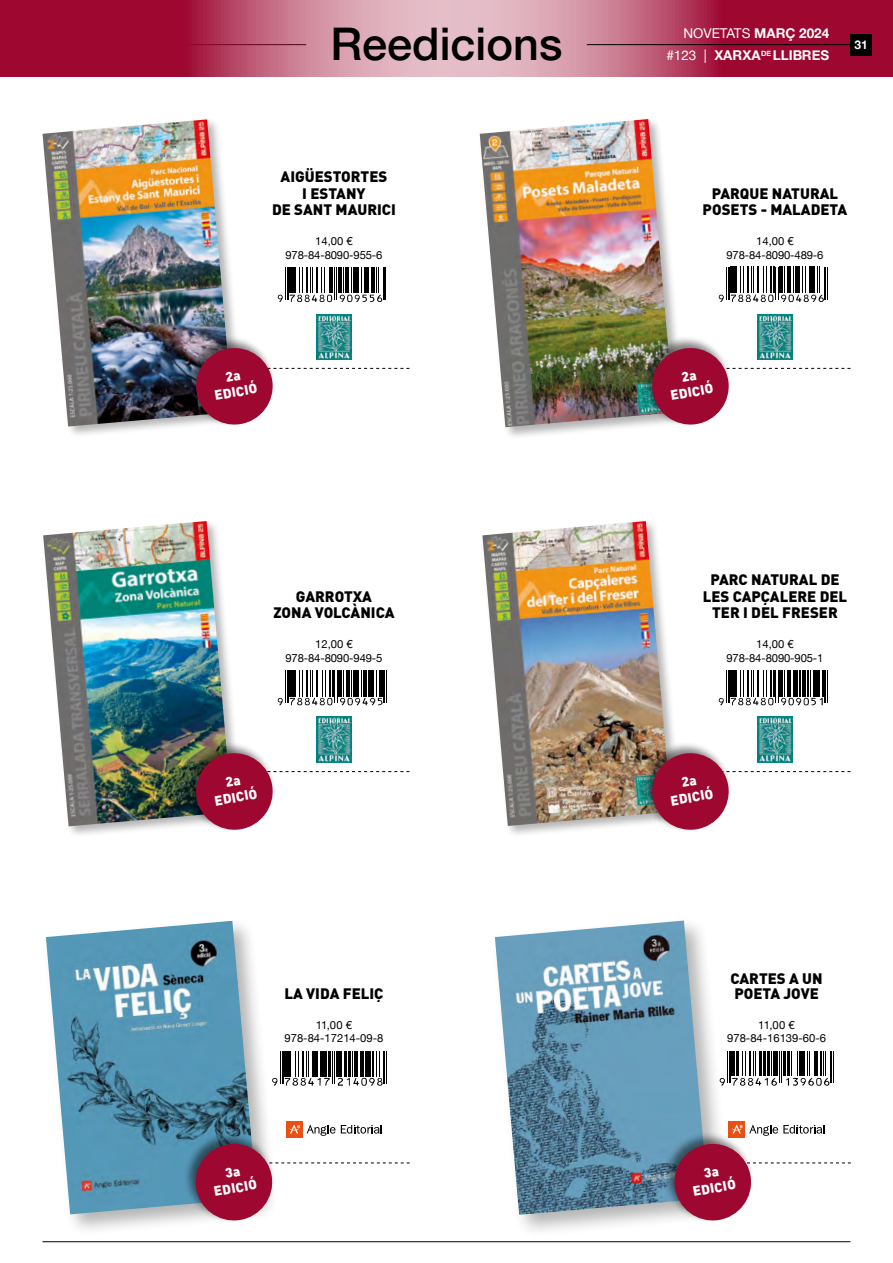
<style>
.page{position:relative;width:893px;height:1263px;background:#fff}
.page>*{position:absolute;margin:0;border:0;box-sizing:border-box;transform-origin:0 0}
.t1{font:500 45px "Helvetica Neue";color:#000}
.t2{font:900 15px/16.5px "DIN";color:#000;text-align:center}
.t3{font:900 13.5px/16.2px "DIN";color:#fff;text-align:center}
.t4{font:700 13.5px/22.5px "Helvetica Neue";color:#fff;text-align:right}
.t5{font:700 12px "Helvetica Neue";color:#fff}
.t6{font:11.25px/13.5px "Helvetica Neue";letter-spacing:-.01em;color:#000;text-align:center}
.s1{font-weight:400}
</style>
<div class="page">
<hr style="left:43px;top:1241px;width:807px;height:1px;background:#000">
<svg style="left:1px;top:0;width:892px;height:77px;background:#b9516e"></svg>
<hr style="left:587px;top:44px;width:263px;height:1px;background:#000">
<div style="left:850px;top:34px;width:22px;height:21px;background:#000"></div>
<hr style="left:0;top:0;width:1px;height:77px;background:#9d0730">
<div style="left:729px;top:1121px;width:16px;height:16px;background:#e85113"></div>
<div style="left:286px;top:1121px;width:17px;height:16px;background:#e85113"></div>
<img style="left:316px;top:717px;width:36px;height:34px">
<img style="left:757px;top:717px;width:36px;height:34px">
<img style="left:316px;top:314px;width:36px;height:31px">
<img style="left:757px;top:314px;width:36px;height:31px">
<div style="left:40px;top:117px;width:206px;height:322px;background:#000;opacity:.3"></div>
<img style="left:43px;top:119px;width:190px;height:307px">
<img style="left:43px;top:521px;width:189px;height:298px">
<div style="left:478px;top:117px;width:208px;height:323px;background:#000;opacity:.3"></div>
<img style="left:480px;top:119px;width:194px;height:308px">
<img style="left:482px;top:521px;width:189px;height:305px">
<div style="left:42px;top:917px;width:237px;height:320px;background:#000;opacity:.3"></div>
<img style="left:46px;top:921px;width:211px;height:293px">
<div style="left:490px;top:915px;width:241px;height:323px;background:#000;opacity:.3"></div>
<img style="left:495px;top:920px;width:213px;height:295px">
<svg style="left:168px;top:1124px;width:242px;height:99px"></svg>
<svg style="left:617px;top:1124px;width:234px;height:99px"></svg>
<div style="left:184px;top:741px;width:92px;height:91px;background:#000;opacity:.5"></div>
<img style="left:68px;top:751px;width:341px;height:81px">
<div style="left:640px;top:741px;width:92px;height:91px;background:#000;opacity:.5"></div>
<img style="left:509px;top:751px;width:341px;height:81px">
<div style="left:184px;top:335px;width:92px;height:93px;background:#000;opacity:.5"></div>
<img style="left:68px;top:345px;width:341px;height:82px">
<div style="left:640px;top:335px;width:92px;height:93px;background:#000;opacity:.5"></div>
<img style="left:509px;top:345px;width:341px;height:82px">
<hr style="left:285px;top:267px;width:1px;height:33px;background:#000">
<hr style="left:287px;top:267px;width:1px;height:33px;background:#000">
<hr style="left:289px;top:267px;width:3px;height:26px;background:#000">
<hr style="left:334px;top:267px;width:1px;height:33px;background:#000">
<hr style="left:336px;top:267px;width:1px;height:33px;background:#000">
<hr style="left:338px;top:267px;width:4px;height:26px;background:#000">
<hr style="left:383px;top:267px;width:1px;height:33px;background:#000">
<hr style="left:385px;top:267px;width:1px;height:33px;background:#000">
<svg style="left:278px;top:295px;width:5px;height:7px"></svg>
<svg style="left:290px;top:267px;width:43px;height:35px"></svg>
<svg style="left:340px;top:267px;width:42px;height:35px"></svg>
<hr style="left:726px;top:267px;width:1px;height:33px;background:#000">
<hr style="left:728px;top:267px;width:1px;height:33px;background:#000">
<hr style="left:730px;top:267px;width:3px;height:26px;background:#000">
<hr style="left:775px;top:267px;width:1px;height:33px;background:#000">
<hr style="left:778px;top:267px;width:1px;height:33px;background:#000">
<hr style="left:780px;top:267px;width:3px;height:26px;background:#000">
<hr style="left:825px;top:267px;width:1px;height:33px;background:#000">
<hr style="left:827px;top:267px;width:1px;height:33px;background:#000">
<svg style="left:719px;top:295px;width:5px;height:7px"></svg>
<svg style="left:731px;top:267px;width:43px;height:35px"></svg>
<svg style="left:781px;top:267px;width:43px;height:35px"></svg>
<hr style="left:285px;top:670px;width:1px;height:33px;background:#000">
<hr style="left:287px;top:670px;width:1px;height:33px;background:#000">
<hr style="left:289px;top:670px;width:3px;height:26px;background:#000">
<hr style="left:334px;top:670px;width:1px;height:33px;background:#000">
<hr style="left:337px;top:670px;width:1px;height:33px;background:#000">
<hr style="left:339px;top:670px;width:3px;height:26px;background:#000">
<hr style="left:384px;top:670px;width:1px;height:33px;background:#000">
<hr style="left:386px;top:670px;width:1px;height:33px;background:#000">
<svg style="left:278px;top:698px;width:5px;height:7px"></svg>
<svg style="left:290px;top:670px;width:43px;height:35px"></svg>
<svg style="left:340px;top:670px;width:43px;height:35px"></svg>
<hr style="left:726px;top:670px;width:1px;height:33px;background:#000">
<hr style="left:728px;top:670px;width:1px;height:33px;background:#000">
<hr style="left:730px;top:670px;width:3px;height:26px;background:#000">
<hr style="left:775px;top:670px;width:1px;height:33px;background:#000">
<hr style="left:778px;top:670px;width:1px;height:33px;background:#000">
<hr style="left:780px;top:670px;width:3px;height:26px;background:#000">
<hr style="left:825px;top:670px;width:1px;height:33px;background:#000">
<hr style="left:827px;top:670px;width:1px;height:33px;background:#000">
<svg style="left:719px;top:698px;width:5px;height:7px"></svg>
<svg style="left:731px;top:670px;width:43px;height:35px"></svg>
<svg style="left:781px;top:670px;width:42px;height:35px"></svg>
<hr style="left:280px;top:1051px;width:1px;height:32px;background:#000">
<hr style="left:282px;top:1051px;width:1px;height:32px;background:#000">
<hr style="left:284px;top:1051px;width:4px;height:25px;background:#000">
<hr style="left:328px;top:1051px;width:3px;height:25px;background:#000">
<hr style="left:332px;top:1051px;width:1px;height:32px;background:#000">
<hr style="left:334px;top:1051px;width:1px;height:32px;background:#000">
<hr style="left:336px;top:1051px;width:2px;height:25px;background:#000">
<hr style="left:383px;top:1051px;width:2px;height:32px;background:#000">
<hr style="left:386px;top:1051px;width:1px;height:32px;background:#000">
<svg style="left:272px;top:1078px;width:6px;height:8px"></svg>
<svg style="left:285px;top:1051px;width:45px;height:35px"></svg>
<svg style="left:338px;top:1051px;width:45px;height:35px"></svg>
<hr style="left:727px;top:1051px;width:1px;height:32px;background:#000">
<hr style="left:729px;top:1051px;width:2px;height:32px;background:#000">
<div style="left:773px;top:1051px;width:5px;height:25px;background:#000"></div>
<hr style="left:779px;top:1051px;width:1px;height:32px;background:#000">
<hr style="left:781px;top:1051px;width:1px;height:32px;background:#000">
<hr style="left:783px;top:1051px;width:3px;height:25px;background:#000">
<hr style="left:830px;top:1051px;width:1px;height:32px;background:#000">
<hr style="left:833px;top:1051px;width:1px;height:32px;background:#000">
<svg style="left:720px;top:1078px;width:5px;height:8px"></svg>
<svg style="left:732px;top:1051px;width:45px;height:35px"></svg>
<svg style="left:786px;top:1051px;width:43px;height:35px"></svg>
<h1 class="t1" style="left:331px;top:8px;width:233px">Reedicions</h1>
<p class="t2" style="left:272px;top:168px;width:125px">AIGÜESTORTES<br>I ESTANY<br>DE SANT MAURICI</p>
<p class="t6" style="left:285px;top:235px;width:99px">14,00 €<br>978-84-8090-955-6</p>
<p class="t4" style="left:666px;top:22px;width:164px"><span class="s1">NOVETATS</span> MARÇ 2024 <span class="s1">#123 |</span> XARXA<sup>DE</sup> LLIBRES</p>
<p class="t5" style="left:854px;top:35px;width:15px">31</p>
<p class="t2" style="left:703px;top:184px;width:146px">PARQUE NATURAL<br>POSETS - MALADETA</p>
<p class="t6" style="left:726px;top:235px;width:99px">14,00 €<br>978-84-8090-489-6</p>
<p class="t3" style="left:210px;top:371px;width:45px;rotate:-10deg">2a<br>EDICIÓ</p>
<p class="t3" style="left:666px;top:371px;width:45px;rotate:-10deg">2a<br>EDICIÓ</p>
<p class="t2" style="left:273px;top:587px;width:123px">GARROTXA<br>ZONA VOLCÀNICA</p>
<p class="t6" style="left:285px;top:638px;width:99px">12,00 €<br>978-84-8090-949-5</p>
<p class="t2" style="left:703px;top:571px;width:146px">PARC NATURAL DE<br>LES CAPÇALERE DEL<br>TER I DEL FRESER</p>
<p class="t6" style="left:726px;top:638px;width:99px">14,00 €<br>978-84-8090-905-1</p>
<p class="t3" style="left:210px;top:776px;width:45px;rotate:-10deg">2a<br>EDICIÓ</p>
<p class="t3" style="left:666px;top:776px;width:45px;rotate:-10deg">2a<br>EDICIÓ</p>
<p class="t2" style="left:284px;top:984px;width:100px">LA VIDA FELIÇ</p>
<p class="t6" style="left:285px;top:1019px;width:100px">11,00 €<br>978-84-17214-09-8</p>
<p class="t2" style="left:730px;top:970px;width:94px;line-height:15px;text-align:left">CARTES A UN<br>POETA JOVE</p>
<p class="t6" style="left:727px;top:1019px;width:100px">11,00 €<br>978-84-16139-60-6</p>
<p class="t3" style="left:210px;top:1167px;width:45px;rotate:-10deg">3a<br>EDICIÓ</p>
<p class="t3" style="left:689px;top:1167px;width:45px;rotate:-10deg">3a<br>EDICIÓ</p>
</div>
